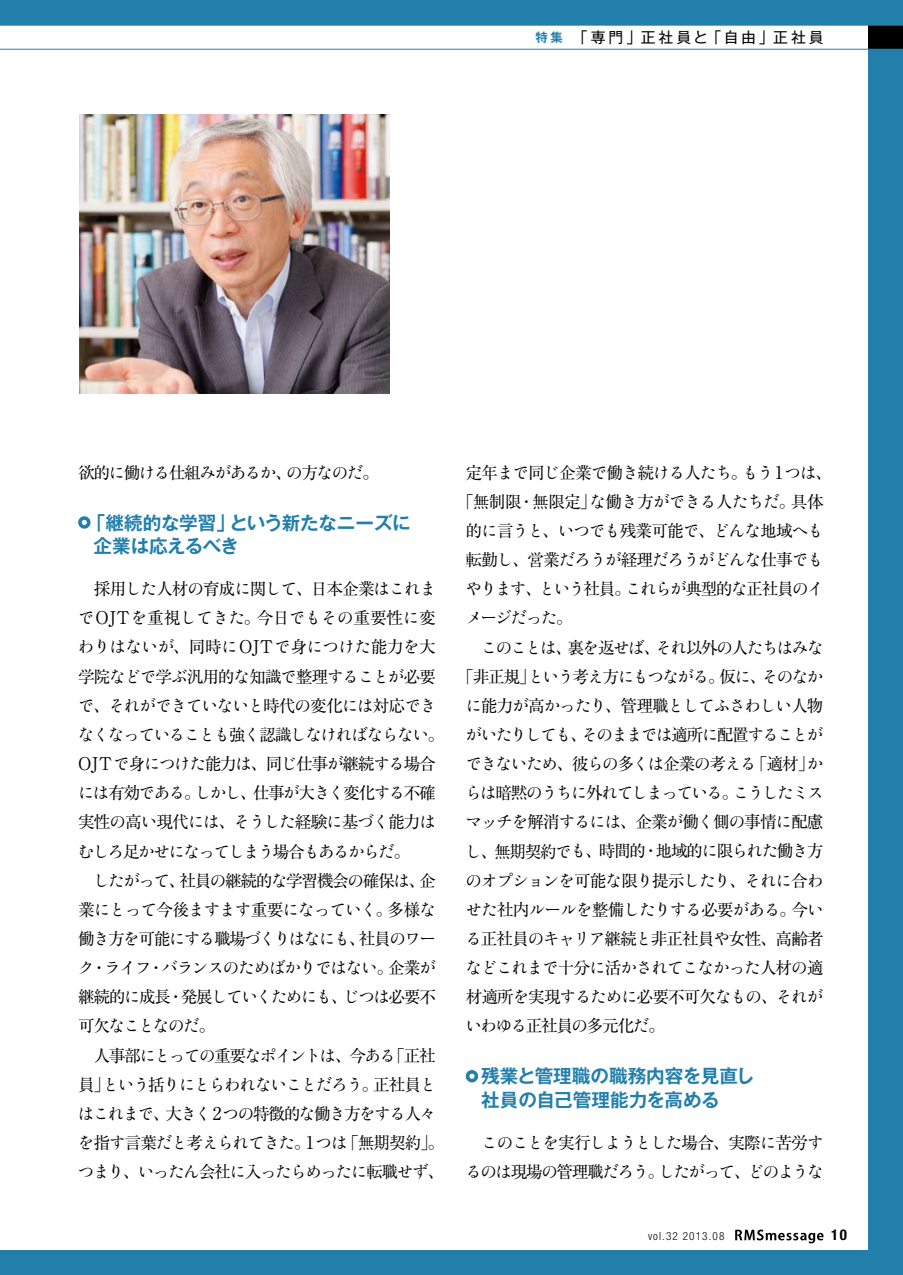
<style>
.page{position:relative;width:903px;height:1275px;background:#fff}
.page>*{position:absolute;margin:0;border:0;box-sizing:border-box;transform-origin:0 0}
.t1{font:700 18.55px/23.6px "Gothic MB101 Pro De";letter-spacing:-.01em;color:#227fab}
.t2{font:16.8px/29.2px "Ryumin Std Regular KO";letter-spacing:-.095em;color:#000;text-align:right}
.t3{font:16.8px "Ryumin Pro";letter-spacing:-.075em;color:#000}
.t4{font:16.8px "Ryumin Std Regular KO";letter-spacing:-.075em;color:#000}
.t5{font:16.8px "Ryumin Std Regular KO";letter-spacing:-.07em;color:#000}
.t6{font:16.8px "Ryumin Std Regular KO";letter-spacing:-.04em;color:#000}
.t7{font:16.8px "Ryumin Std Regular KO";letter-spacing:-.045em;color:#000}
.t8{font:16.8px "Ryumin Std Regular KO";letter-spacing:-.065em;color:#000}
.t9{font:14.88px "Gothic MB101 Pro";letter-spacing:.19em;color:#000}
.t10{font:700 condensed 14.88px "Helvetica Neue";color:#000}
.t11{font:300 condensed 11.2px "Helvetica Neue";letter-spacing:.1em;color:#000}
.s1{font-family:"Gothic MB101 Pro De";font-weight:700;font-size:12.42px;color:#227fab}
.s2{font-family:"Ryumin Pro"}
.s3{font-family:"Ryumin Std Regular KO"}
.s4{font-family:"Ryumin Pro";font-size:17.5px}
.s5{font-size:17.5px}
</style>
<div class="page">
<svg style="left:735px;top:1229px;width:88px;height:14px"></svg>
<div style="left:868px;top:0;width:35px;height:1275px;background:#227fab"></div>
<div style="left:0;top:0;width:903px;height:25px;background:#227fab"></div>
<div style="left:868px;top:26px;width:35px;height:23px;background:#000"></div>
<hr style="left:0;top:25px;width:903px;height:1px;background:#227fab">
<hr style="left:0;top:49px;width:903px;height:1px;background:#227fab">
<div style="left:0;top:1250px;width:903px;height:25px;background:#227fab"></div>
<svg style="left:78px;top:516px;width:13px;height:13px"></svg>
<svg style="left:82px;top:520px;width:5px;height:5px"></svg>
<div style="left:466px;top:1070px;width:12px;height:12px;background:#227fab;border-radius:50%"></div>
<svg style="left:469px;top:1074px;width:5px;height:5px"></svg>
<img style="left:79px;top:114px;width:310px;height:279px">
<p class="t9" style="left:535px;top:25px;width:290px"><span class="s1">特集</span> 「専門」正社員と「自由」正社員</p>
<p class="t2" style="left:78px;top:456px;width:303px"><span class="s2">欲的</span>に<span class="s2">働</span>ける<span class="s2">仕組</span>みがあるか<span class="s2">、</span>の<span class="s2">方</span>なのだ<span class="s2">。</span></p>
<p class="t1" style="left:94px;top:508px;width:319px;text-indent:-7px">「継続的な学習」という新たなニーズに企業は応えるべき</p>
<p class="t3" style="left:94px;top:576px;width:344px">採用<span class="s3">した</span>人材<span class="s3">の</span>育成<span class="s3">に</span>関<span class="s3">して</span>、日本企業<span class="s3">はこれま</span></p>
<p class="t6" style="left:78px;top:606px;width:360px">で<span class="s4">OJT</span>を<span class="s2">重視</span>してきた<span class="s2">。今日</span>でもその<span class="s2">重要性</span>に<span class="s2">変</span></p>
<p class="t7" style="left:78px;top:635px;width:360px">わりはないが<span class="s2">、同時</span>に<span class="s4">OJT</span>で<span class="s2">身</span>につけた<span class="s2">能力</span>を<span class="s2">大</span></p>
<p class="t3" style="left:78px;top:663px;width:359px">学院<span class="s3">などで</span>学<span class="s3">ぶ</span>汎用的<span class="s3">な</span>知識<span class="s3">で</span>整理<span class="s3">することが</span>必要</p>
<p class="t4" style="left:78px;top:693px;width:360px">で<span class="s2">、</span>それができていないと<span class="s2">時代</span>の<span class="s2">変化</span>には<span class="s2">対応</span>でき</p>
<p class="t2" style="left:78px;top:718px;width:368px">なくなっていることも<span class="s2">強</span>く<span class="s2">認識</span>しなければならない<span class="s2">。</span></p>
<p class="t3" style="left:78px;top:751px;width:359px"><span class="s5">OJT</span><span class="s3">で</span>身<span class="s3">につけた</span>能力<span class="s3">は</span>、同<span class="s3">じ</span>仕事<span class="s3">が</span>継続<span class="s3">する</span>場合</p>
<p class="t2" style="left:78px;top:777px;width:360px">には<span class="s2">有効</span>である<span class="s2">。</span>しかし<span class="s2">、仕事</span>が<span class="s2">大</span>きく<span class="s2">変化</span>する<span class="s2">不確</span></p>
<p class="t2" style="left:78px;top:806px;width:360px"><span class="s2">実性</span>の<span class="s2">高</span>い<span class="s2">現代</span>には<span class="s2">、</span>そうした<span class="s2">経験</span>に<span class="s2">基</span>づく<span class="s2">能力</span>は</p>
<p class="t2" style="left:78px;top:835px;width:334px">むしろ<span class="s2">足</span>かせになってしまう<span class="s2">場合</span>もあるからだ<span class="s2">。</span></p>
<p class="t3" style="left:93px;top:867px;width:344px"><span class="s3">したがって</span>、社員<span class="s3">の</span>継続的<span class="s3">な</span>学習機会<span class="s3">の</span>確保<span class="s3">は</span>、企</p>
<p class="t5" style="left:78px;top:897px;width:360px"><span class="s2">業</span>にとって<span class="s2">今後</span>ますます<span class="s2">重要</span>になっていく<span class="s2">。多様</span>な</p>
<p class="t2" style="left:78px;top:922px;width:359px"><span class="s2">働</span>き<span class="s2">方</span>を<span class="s2">可能</span>にする<span class="s2">職場</span>づくりはなにも<span class="s2">、社員</span>のワー</p>
<p class="t2" style="left:78px;top:952px;width:360px">ク<span class="s2">・</span>ライフ<span class="s2">・</span>バランスのためばかりではない<span class="s2">。企業</span>が</p>
<p class="t3" style="left:78px;top:984px;width:359px">継続的<span class="s3">に</span>成長・発展<span class="s3">していくためにも</span>、<span class="s3">じつは</span>必要不</p>
<p class="t2" style="left:78px;top:1010px;width:139px"><span class="s2">可欠</span>なことなのだ<span class="s2">。</span></p>
<p class="t2" style="left:94px;top:1039px;width:344px"><span class="s2">人事部</span>にとっての<span class="s2">重要</span>なポイントは<span class="s2">、今</span>ある<span class="s2">「正社</span></p>
<p class="t2" style="left:78px;top:1068px;width:360px"><span class="s2">員」</span>という<span class="s2">括</span>りにとらわれないことだろう<span class="s2">。正社員</span>と</p>
<p class="t2" style="left:78px;top:1097px;width:360px">はこれまで<span class="s2">、大</span>きく<span class="s4">2</span>つの<span class="s2">特徴的</span>な<span class="s2">働</span>き<span class="s2">方</span>をする<span class="s2">人々</span></p>
<p class="t2" style="left:78px;top:1126px;width:368px">を<span class="s2">指</span>す<span class="s2">言葉</span>だと<span class="s2">考</span>えられてきた<span class="s2">。</span><span class="s4">1</span>つは<span class="s2">「無期契約」。</span></p>
<p class="t2" style="left:78px;top:1156px;width:368px">つまり<span class="s2">、</span>いったん<span class="s2">会社</span>に<span class="s2">入</span>ったらめったに<span class="s2">転職</span>せず<span class="s2">、</span></p>
<p class="t2" style="left:466px;top:456px;width:368px"><span class="s2">定年</span>まで<span class="s2">同</span>じ<span class="s2">企業</span>で<span class="s2">働</span>き<span class="s2">続</span>ける<span class="s2">人</span>たち<span class="s2">。</span>もう<span class="s4">1</span>つは<span class="s2">、</span></p>
<p class="t3" style="left:457px;top:488px;width:368px">「無制限・無限定」<span class="s3">な</span>働<span class="s3">き</span>方<span class="s3">ができる</span>人<span class="s3">たちだ</span>。具体</p>
<p class="t5" style="left:465px;top:519px;width:360px"><span class="s2">的</span>に<span class="s2">言</span>うと<span class="s2">、</span>いつでも<span class="s2">残業可能</span>で<span class="s2">、</span>どんな<span class="s2">地域</span>へも</p>
<p class="t2" style="left:466px;top:544px;width:360px"><span class="s2">転勤</span>し<span class="s2">、営業</span>だろうが<span class="s2">経理</span>だろうがどんな<span class="s2">仕事</span>でも</p>
<p class="t2" style="left:465px;top:573px;width:360px">やります<span class="s2">、</span>という<span class="s2">社員。</span>これらが<span class="s2">典型的</span>な<span class="s2">正社員</span>のイ</p>
<p class="t2" style="left:465px;top:602px;width:109px">メージだった<span class="s2">。</span></p>
<p class="t2" style="left:481px;top:631px;width:344px">このことは<span class="s2">、裏</span>を<span class="s2">返</span>せば<span class="s2">、</span>それ<span class="s2">以外</span>の<span class="s2">人</span>たちはみな</p>
<p class="t2" style="left:457px;top:660px;width:368px"><span class="s2">「非正規」</span>という<span class="s2">考</span>え<span class="s2">方</span>にもつながる<span class="s2">。仮</span>に<span class="s2">、</span>そのなか</p>
<p class="t2" style="left:465px;top:689px;width:360px">に<span class="s2">能力</span>が<span class="s2">高</span>かったり<span class="s2">、管理職</span>としてふさわしい<span class="s2">人物</span></p>
<p class="t2" style="left:465px;top:718px;width:360px">がいたりしても<span class="s2">、</span>そのままでは<span class="s2">適所</span>に<span class="s2">配置</span>することが</p>
<p class="t2" style="left:465px;top:748px;width:360px">できないため<span class="s2">、彼</span>らの<span class="s2">多</span>くは<span class="s2">企業</span>の<span class="s2">考</span>える<span class="s2">「適材」</span>か</p>
<p class="t2" style="left:465px;top:777px;width:360px">らは<span class="s2">暗黙</span>のうちに<span class="s2">外</span>れてしまっている<span class="s2">。</span>こうしたミス</p>
<p class="t2" style="left:465px;top:806px;width:360px">マッチを<span class="s2">解消</span>するには<span class="s2">、企業</span>が<span class="s2">働</span>く<span class="s2">側</span>の<span class="s2">事情</span>に<span class="s2">配慮</span></p>
<p class="t3" style="left:465px;top:838px;width:360px"><span class="s3">し</span>、無期契約<span class="s3">でも</span>、時間的・地域的<span class="s3">に</span>限<span class="s3">られた</span>働<span class="s3">き</span>方</p>
<p class="t4" style="left:465px;top:868px;width:360px">のオプションを<span class="s2">可能</span>な<span class="s2">限</span>り<span class="s2">提示</span>したり<span class="s2">、</span>それに<span class="s2">合</span>わ</p>
<p class="t8" style="left:465px;top:897px;width:360px">せた<span class="s2">社内</span>ルールを<span class="s2">整備</span>したりする<span class="s2">必要</span>がある<span class="s2">。今</span>い</p>
<p class="t3" style="left:465px;top:925px;width:360px"><span class="s3">る</span>正社員<span class="s3">のキャリア</span>継続<span class="s3">と</span>非正社員<span class="s3">や</span>女性、高齢者</p>
<p class="t2" style="left:465px;top:952px;width:360px">などこれまで<span class="s2">十分</span>に<span class="s2">活</span>かされてこなかった<span class="s2">人材</span>の<span class="s2">適</span></p>
<p class="t2" style="left:466px;top:981px;width:359px"><span class="s2">材適所</span>を<span class="s2">実現</span>するために<span class="s2">必要不可欠</span>なもの<span class="s2">、</span>それが</p>
<p class="t3" style="left:465px;top:1013px;width:201px"><span class="s3">いわゆる</span>正社員<span class="s3">の</span>多元化<span class="s3">だ</span>。</p>
<p class="t1" style="left:481px;top:1062px;width:275px">残業と管理職の職務内容を見直し社員の自己管理能力を高める</p>
<p class="t2" style="left:465px;top:1126px;width:360px">このことを<span class="s2">実行</span>しようとした<span class="s2">場合、実際</span>に<span class="s2">苦労</span>するのは<span class="s2">現場</span>の<span class="s2">管理職</span>だろう<span class="s2">。</span>したがって<span class="s2">、</span>どのような</p>
<p class="t11" style="left:648px;top:1230px;width:78px">vol.32 2013.08</p>
<p class="t10" style="left:831px;top:1226px;width:17px">10</p>
</div>
